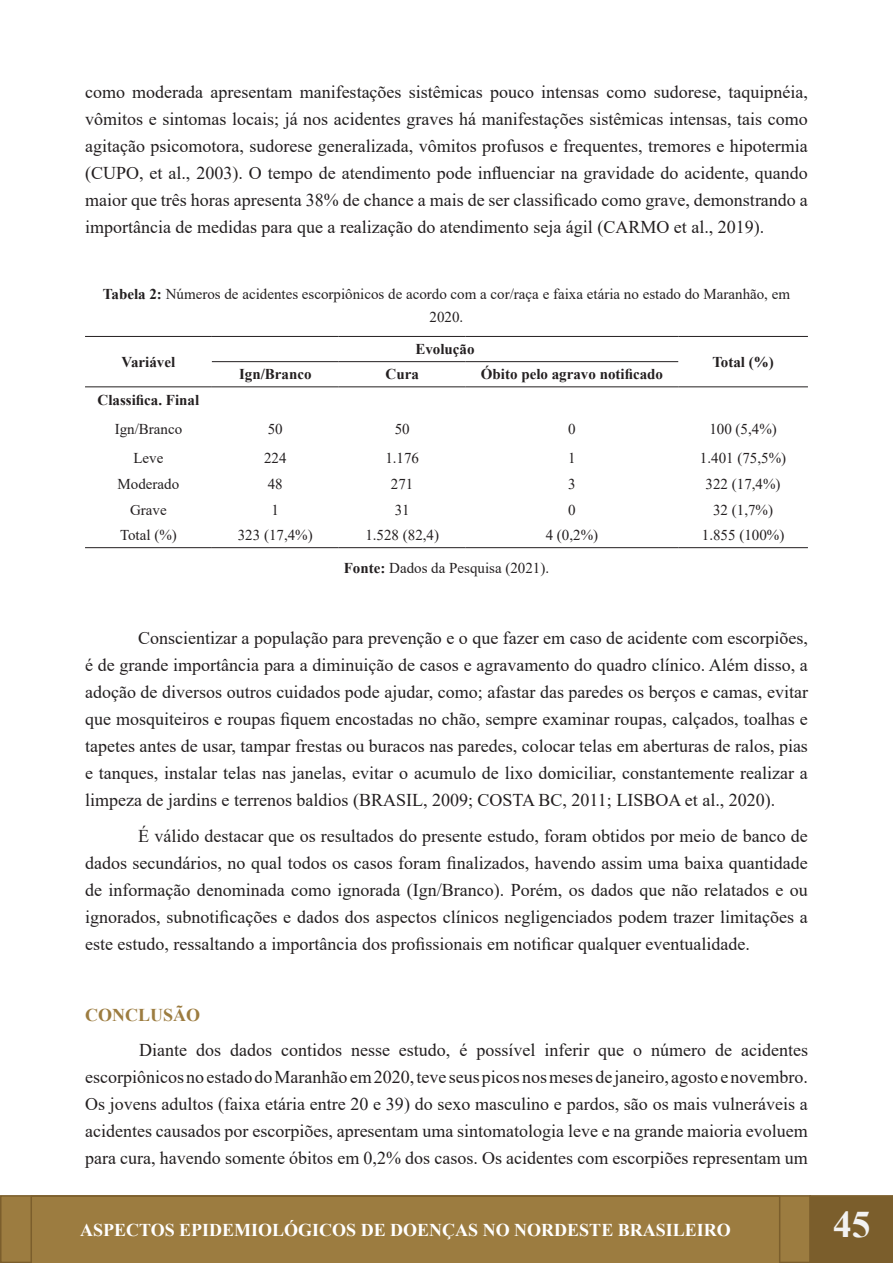
<style>
.page{position:relative;width:893px;height:1263px;background:#fff}
.page>*{position:absolute;margin:0;border:0;box-sizing:border-box;transform-origin:0 0}
.t1{font:700 37.5px "Times New Roman";color:#f2f2f2}
.t2{font:18px/27px "Times New Roman";color:#231f20;text-align:justify}
.t3{font:700 18px "Times New Roman";color:#fff}
.Título_1{font:700 18px "Times New Roman";color:#9c7c40}
.t4{font:15px/22.5px "Times New Roman";color:#231f20;text-align:center}
.t5{font:700 15px "Times New Roman";color:#231f20}
.s1{font-weight:700}
</style>
<div class="page">
<div style="left:0;top:1195px;width:811px;height:68px;background:#9c7c40;border:2px solid #7b5e2c"></div>
<div style="left:809px;top:1195px;width:84px;height:68px;background:#7b5e2c"></div>
<svg style="left:31px;top:1195px;width:749px;height:68px"></svg>
<hr style="left:85px;top:336px;width:127px;height:1px;background:#231f20">
<hr style="left:678px;top:336px;width:130px;height:1px;background:#231f20">
<hr style="left:85px;top:547px;width:127px;height:1px;background:#231f20">
<hr style="left:212px;top:547px;width:127px;height:1px;background:#231f20">
<hr style="left:339px;top:547px;width:127px;height:1px;background:#231f20">
<hr style="left:466px;top:547px;width:212px;height:1px;background:#231f20">
<hr style="left:678px;top:547px;width:130px;height:1px;background:#231f20">
<hr style="left:212px;top:336px;width:127px;height:1px;background:#231f20">
<hr style="left:339px;top:336px;width:127px;height:1px;background:#231f20">
<hr style="left:466px;top:336px;width:212px;height:1px;background:#231f20">
<hr style="left:212px;top:361px;width:127px;height:1px;background:#231f20">
<hr style="left:339px;top:361px;width:127px;height:1px;background:#231f20">
<hr style="left:466px;top:361px;width:212px;height:1px;background:#231f20">
<hr style="left:85px;top:386px;width:127px;height:1px;background:#231f20">
<hr style="left:212px;top:386px;width:127px;height:1px;background:#231f20">
<hr style="left:339px;top:386px;width:127px;height:1px;background:#231f20">
<hr style="left:466px;top:386px;width:212px;height:1px;background:#231f20">
<hr style="left:678px;top:386px;width:130px;height:1px;background:#231f20">
<p class="t2" style="left:85px;top:77px;width:724px">como moderada apresentam manifestações sistêmicas pouco intensas como sudorese, taquipnéia, vômitos e sintomas locais; já nos acidentes graves há manifestações sistêmicas intensas, tais como agitação psicomotora, sudorese generalizada, vômitos profusos e frequentes, tremores e hipotermia (CUPO, et al., 2003). O tempo de atendimento pode influenciar na gravidade do acidente, quando maior que três horas apresenta 38% de chance a mais de ser classificado como grave, demonstrando a importância de medidas para que a realização do atendimento seja ágil (CARMO et al., 2019).</p>
<p class="t4" style="left:103px;top:282px;width:689px"><span class="s1">Tabela 2:</span> Números de acidentes escorpiônicos de acordo com a cor/raça e faixa etária no estado do Maranhão, em<br>2020.</p>
<p class="t5" style="left:122px;top:351px;width:55px">Variável</p>
<p class="t5" style="left:415px;top:338px;width:61px">Evolução</p>
<p class="t5" style="left:712px;top:351px;width:63px">Total (%)</p>
<p class="t5" style="left:239px;top:363px;width:74px">Ign/Branco</p>
<p class="t5" style="left:386px;top:363px;width:35px">Cura</p>
<p class="t5" style="left:481px;top:363px;width:184px">Óbito pelo agravo notificado</p>
<p class="t5" style="left:98px;top:389px;width:103px">Classifica. Final</p>
<p class="t4" style="left:115px;top:417px;width:69px">Ign/Branco</p>
<p class="t4" style="left:268px;top:417px;width:16px">50</p>
<p class="t4" style="left:395px;top:417px;width:16px">50</p>
<p class="t4" style="left:568px;top:417px;width:9px">0</p>
<p class="t4" style="left:709px;top:417px;width:69px">100 (5,4%)</p>
<p class="t4" style="left:133px;top:447px;width:31px">Leve</p>
<p class="t4" style="left:264px;top:447px;width:24px">224</p>
<p class="t4" style="left:385px;top:447px;width:35px">1.176</p>
<p class="t4" style="left:568px;top:447px;width:9px">1</p>
<p class="t4" style="left:700px;top:447px;width:88px">1.401 (75,5%)</p>
<p class="t4" style="left:118px;top:472px;width:63px">Moderado</p>
<p class="t4" style="left:268px;top:472px;width:16px">48</p>
<p class="t4" style="left:391px;top:472px;width:24px">271</p>
<p class="t4" style="left:568px;top:472px;width:9px">3</p>
<p class="t4" style="left:706px;top:472px;width:76px">322 (17,4%)</p>
<p class="t4" style="left:130px;top:498px;width:38px">Grave</p>
<p class="t4" style="left:272px;top:498px;width:9px">1</p>
<p class="t4" style="left:395px;top:498px;width:16px">31</p>
<p class="t4" style="left:568px;top:498px;width:9px">0</p>
<p class="t4" style="left:713px;top:498px;width:61px">32 (1,7%)</p>
<p class="t4" style="left:120px;top:523px;width:58px">Total (%)</p>
<p class="t4" style="left:238px;top:523px;width:76px">323 (17,4%)</p>
<p class="t4" style="left:365px;top:523px;width:75px">1.528 (82,4)</p>
<p class="t4" style="left:546px;top:523px;width:54px">4 (0,2%)</p>
<p class="t4" style="left:702px;top:523px;width:84px">1.855 (100%)</p>
<p class="t4" style="left:344px;top:556px;width:207px"><span class="s1">Fonte:</span> Dados da Pesquisa (2021).</p>
<p class="t2" style="left:85px;top:624px;width:724px;text-indent:53px">Conscientizar a população para prevenção e o que fazer em caso de acidente com escorpiões, é de grande importância para a diminuição de casos e agravamento do quadro clínico. Além disso, a adoção de diversos outros cuidados pode ajudar, como; afastar das paredes os berços e camas, evitar que mosquiteiros e roupas fiquem encostadas no chão, sempre examinar roupas, calçados, toalhas e tapetes antes de usar, tampar frestas ou buracos nas paredes, colocar telas em aberturas de ralos, pias e tanques, instalar telas nas janelas, evitar o acumulo de lixo domiciliar, constantemente realizar a limpeza de jardins e terrenos baldios (BRASIL, 2009; COSTA BC, 2011; LISBOA et al., 2020).</p>
<p class="t2" style="left:85px;top:821px;width:724px;text-indent:53px">É válido destacar que os resultados do presente estudo, foram obtidos por meio de banco de dados secundários, no qual todos os casos foram finalizados, havendo assim uma baixa quantidade de informação denominada como ignorada (Ign/Branco). Porém, os dados que não relatados e ou ignorados, subnotificações e dados dos aspectos clínicos negligenciados podem trazer limitações a este estudo, ressaltando a importância dos profissionais em notificar qualquer eventualidade.</p>
<p class="Título_1" style="left:85px;top:1001px;width:117px">CONCLUSÃO</p>
<p class="t2" style="left:85px;top:1036px;width:724px;text-indent:54px">Diante dos dados contidos nesse estudo, é possível inferir que o número de acidentes escorpiônicos no estado do Maranhão em 2020, teve seus picos nos meses de janeiro, agosto e novembro.<br>Os jovens adultos (faixa etária entre 20 e 39) do sexo masculino e pardos, são os mais vulneráveis a acidentes causados por escorpiões, apresentam uma sintomatologia leve e na grande maioria evoluem para cura, havendo somente óbitos em 0,2% dos casos. Os acidentes com escorpiões representam um</p>
<p class="t3" style="left:80px;top:1217px;width:652px">ASPECTOS EPIDEMIOLÓGICOS DE DOENÇAS NO NORDESTE BRASILEIRO</p>
<h1 class="t1" style="left:833px;top:1197px;width:39px">45</h1>
</div>
